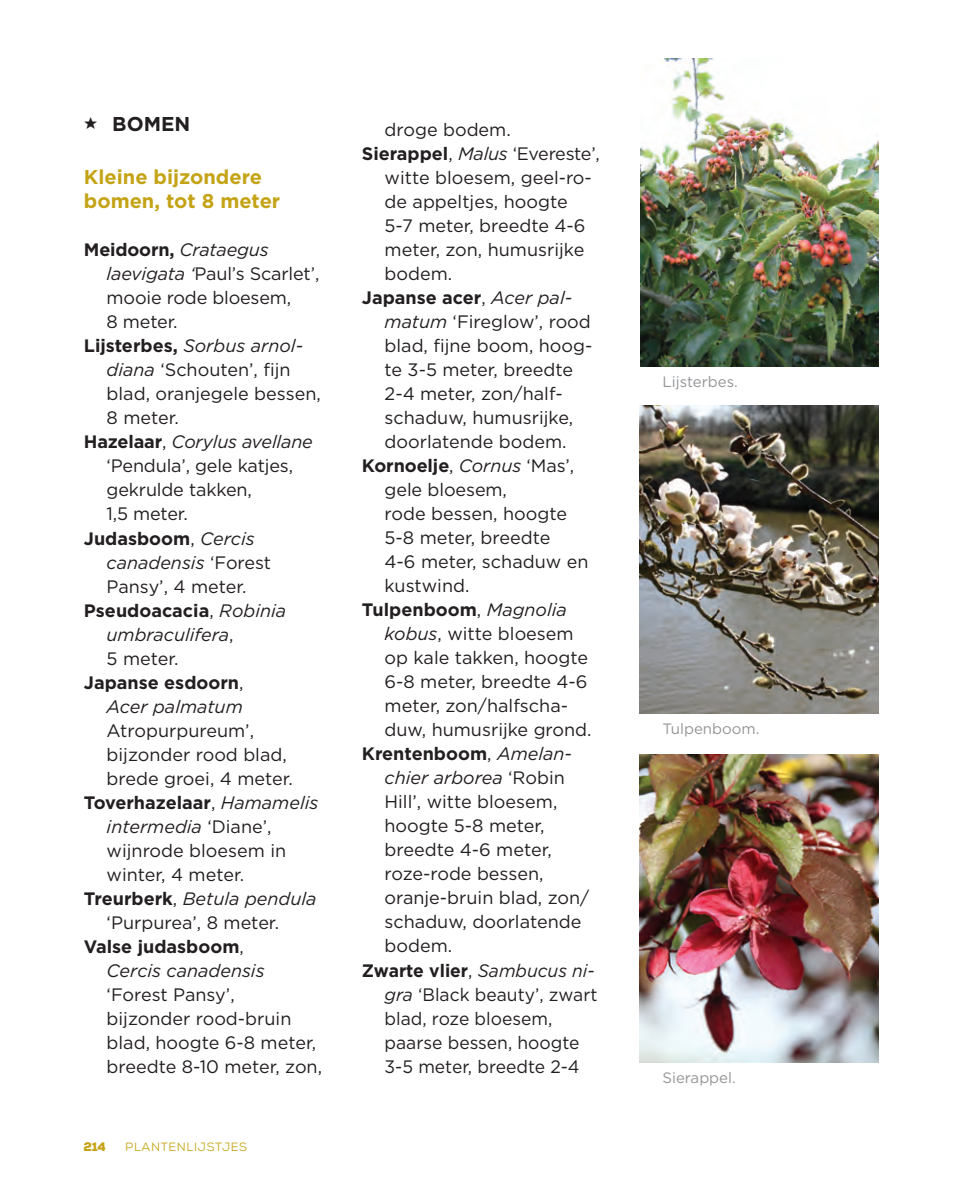
<style>
.page{position:relative;width:962px;height:1189px;background:#fff}
.page>*{position:absolute;margin:0;border:0;box-sizing:border-box;transform-origin:0 0}
.t1{font:700 20px/24px "Gotham HTF";color:#c4a416}
.t2{font:700 20px "Gotham HTF";color:#231f20}
.t3{font:18px/24px "Gotham HTF";color:#231f20}
.t4{font:700 18px "Gotham HTF";color:#231f20}
.t5{font:italic 18px "Gotham HTF";color:#231f20}
.t6{font:18px "Gotham HTF";letter-spacing:-.025em;color:#231f20}
.t7{font:15px "Gotham HTF";color:#939598}
.t8{font:12px "Nexa Rust Sans";letter-spacing:.05em;color:#c4a416}
.t9{font:900 12px "Nexa Rust Sans";color:#c4a416}
.s1{font-weight:400;font-style:italic}
.s2{font-style:italic}
.s3{font-weight:700;font-style:normal}
.s4{font-style:normal}
.s5{font-weight:400}
.s6{font-weight:700}
</style>
<div class="page">
<img style="left:640px;top:58px;width:238px;height:308px">
<img style="left:640px;top:754px;width:238px;height:308px">
<img style="left:639px;top:406px;width:239px;height:307px">
<p class="t2" style="left:112px;top:112px;width:80px">BOMEN</p>
<p class="t1" style="left:84px;top:165px;width:198px">Kleine bijzondere bomen, tot 8 meter</p>
<p class="t4" style="left:84px;top:239px;width:186px">Meidoorn, <span class="s1">Crataegus</span></p>
<p class="t3" style="left:107px;top:262px;width:214px"><span class="s2">laevigata ‘</span>Paul’s Scarlet’,</p>
<p class="t3" style="left:107px;top:286px;width:186px">mooie rode bloesem,</p>
<p class="t3" style="left:107px;top:310px;width:72px">8 meter.</p>
<p class="t5" style="left:84px;top:336px;width:221px"><span class="s3">Lijsterbes,</span> Sorbus arnol-</p>
<p class="t3" style="left:107px;top:358px;width:185px"><span class="s2">diana</span> ‘Schouten’, fijn</p>
<p class="t3" style="left:107px;top:382px;width:216px">blad, oranjegele bessen,</p>
<p class="t3" style="left:107px;top:406px;width:74px">8 meter.</p>
<p class="t5" style="left:84px;top:432px;width:230px"><span class="s3">Hazelaar</span><span class="s4">,</span> Corylus avellane</p>
<p class="t3" style="left:107px;top:454px;width:188px">‘Pendula’, gele katjes,</p>
<p class="t3" style="left:107px;top:478px;width:147px">gekrulde takken,</p>
<p class="t3" style="left:107px;top:502px;width:83px">1,5 meter.</p>
<p class="t4" style="left:84px;top:527px;width:172px">Judasboom<span class="s5">,</span> <span class="s1">Cercis</span></p>
<p class="t5" style="left:107px;top:552px;width:166px">canadensis <span class="s4">‘Forest</span></p>
<p class="t3" style="left:107px;top:573px;width:141px">Pansy’, 4 meter.</p>
<p class="t4" style="left:84px;top:599px;width:204px">Pseudoacacia<span class="s5">,</span> <span class="s1">Robinia</span></p>
<p class="t5" style="left:107px;top:624px;width:128px">umbraculifera<span class="s4">,</span></p>
<p class="t3" style="left:107px;top:645px;width:73px">5 meter.</p>
<p class="t4" style="left:84px;top:671px;width:161px">Japanse esdoorn<span class="s5">,</span></p>
<p class="t5" style="left:107px;top:696px;width:138px">Acer palmatum</p>
<p class="t3" style="left:107px;top:717px;width:149px">Atropurpureum’,</p>
<p class="t3" style="left:107px;top:741px;width:182px">bijzonder rood blad,</p>
<p class="t3" style="left:107px;top:765px;width:188px">brede groei, 4 meter.</p>
<p class="t4" style="left:84px;top:791px;width:236px">Toverhazelaar<span class="s5">,</span> <span class="s1">Hamamelis</span></p>
<p class="t5" style="left:107px;top:816px;width:166px">intermedia <span class="s4">‘Diane’,</span></p>
<p class="t3" style="left:107px;top:837px;width:181px">wijnrode bloesem in</p>
<p class="t3" style="left:107px;top:861px;width:139px">winter, 4 meter.</p>
<p class="t5" style="left:84px;top:888px;width:234px"><span class="s3">Treurberk</span><span class="s4">,</span> Betula pendula</p>
<p class="t3" style="left:107px;top:909px;width:174px">‘Purpurea’, 8 meter.</p>
<p class="t4" style="left:84px;top:935px;width:161px">Valse judasboom<span class="s5">,</span></p>
<p class="t5" style="left:107px;top:960px;width:159px">Cercis canadensis</p>
<p class="t3" style="left:107px;top:981px;width:217px">‘Forest Pansy’, bijzonder rood-bruin blad, hoogte 6-8 meter, breedte 8-10 meter, zon,</p>
<p class="t9" style="left:84px;top:1138px;width:24px">214</p>
<p class="t8" style="left:125px;top:1139px;width:123px">PLANTENLIJSTJES</p>
<p class="t3" style="left:384px;top:117px;width:128px">droge bodem.</p>
<p class="t6" style="left:362px;top:144px;width:239px"><span class="s6">Sierappel</span>, <span class="s2">Malus</span> ‘Evereste’,</p>
<p class="t3" style="left:384px;top:165px;width:209px">witte bloesem, geel-ro-</p>
<p class="t3" style="left:384px;top:189px;width:185px">de appeltjes, hoogte</p>
<p class="t3" style="left:384px;top:213px;width:202px">5-7 meter, breedte 4-6</p>
<p class="t3" style="left:384px;top:237px;width:201px">meter, zon, humusrijke</p>
<p class="t3" style="left:384px;top:261px;width:69px">bodem.</p>
<p class="t4" style="left:362px;top:287px;width:212px">Japanse acer<span class="s5">,</span> <span class="s1">Acer pal-</span></p>
<p class="t3" style="left:384px;top:309px;width:208px"><span class="s2">matum</span> ‘Fireglow’, rood</p>
<p class="t3" style="left:384px;top:333px;width:209px">blad, fijne boom, hoog-</p>
<p class="t3" style="left:384px;top:357px;width:190px">te 3-5 meter, breedte</p>
<p class="t3" style="left:384px;top:381px;width:180px">2-4 meter, zon/half-</p>
<p class="t3" style="left:384px;top:405px;width:190px">schaduw, humusrijke,</p>
<p class="t3" style="left:384px;top:429px;width:184px">doorlatende bodem.</p>
<p class="t4" style="left:362px;top:455px;width:214px">Kornoelje<span class="s5">,</span> <span class="s1">Cornus</span> <span class="s5">‘Mas’,</span></p>
<p class="t3" style="left:384px;top:477px;width:124px">gele bloesem,</p>
<p class="t3" style="left:384px;top:501px;width:184px">rode bessen, hoogte</p>
<p class="t3" style="left:384px;top:525px;width:167px">5-8 meter, breedte</p>
<p class="t3" style="left:384px;top:549px;width:205px">4-6 meter, schaduw en</p>
<p class="t3" style="left:384px;top:573px;width:86px">kustwind.</p>
<p class="t4" style="left:362px;top:599px;width:207px">Tulpenboom<span class="s5">,</span> <span class="s1">Magnolia</span></p>
<p class="t3" style="left:384px;top:621px;width:191px"><span class="s2">kobus</span>, witte bloesem</p>
<p class="t3" style="left:384px;top:645px;width:205px">op kale takken, hoogte</p>
<p class="t3" style="left:384px;top:669px;width:204px">6-8 meter, breedte 4-6</p>
<p class="t3" style="left:384px;top:693px;width:185px">meter, zon/halfscha-</p>
<p class="t3" style="left:384px;top:717px;width:208px">duw, humusrijke grond.</p>
<p class="t4" style="left:362px;top:743px;width:211px">Krentenboom<span class="s5">,</span> <span class="s1">Amelan-</span></p>
<p class="t5" style="left:384px;top:768px;width:182px">chier arborea <span class="s4">‘Robin</span></p>
<p class="t3" style="left:384px;top:789px;width:174px">Hill’, witte bloesem,</p>
<p class="t3" style="left:384px;top:813px;width:161px">hoogte 5-8 meter,</p>
<p class="t3" style="left:384px;top:837px;width:169px">breedte 4-6 meter,</p>
<p class="t3" style="left:384px;top:861px;width:160px">roze-rode bessen,</p>
<p class="t3" style="left:384px;top:885px;width:206px">oranje-bruin blad, zon/</p>
<p class="t3" style="left:384px;top:909px;width:198px">schaduw, doorlatende</p>
<p class="t3" style="left:384px;top:933px;width:69px">bodem.</p>
<p class="t4" style="left:362px;top:959px;width:234px">Zwarte vlier<span class="s5">,</span> <span class="s1">Sambucus ni-</span></p>
<p class="t3" style="left:384px;top:982px;width:214px"><span class="s2">gra</span> ‘Black beauty’, zwart</p>
<p class="t3" style="left:384px;top:1006px;width:169px">blad, roze bloesem,</p>
<p class="t3" style="left:384px;top:1030px;width:196px">paarse bessen, hoogte</p>
<p class="t3" style="left:384px;top:1054px;width:197px">3-5 meter, breedte 2-4</p>
<p class="t7" style="left:662px;top:373px;width:77px">Lijsterbes.</p>
<p class="t7" style="left:662px;top:720px;width:98px">Tulpenboom.</p>
<p class="t7" style="left:662px;top:1069px;width:75px">Sierappel.</p>
</div>
